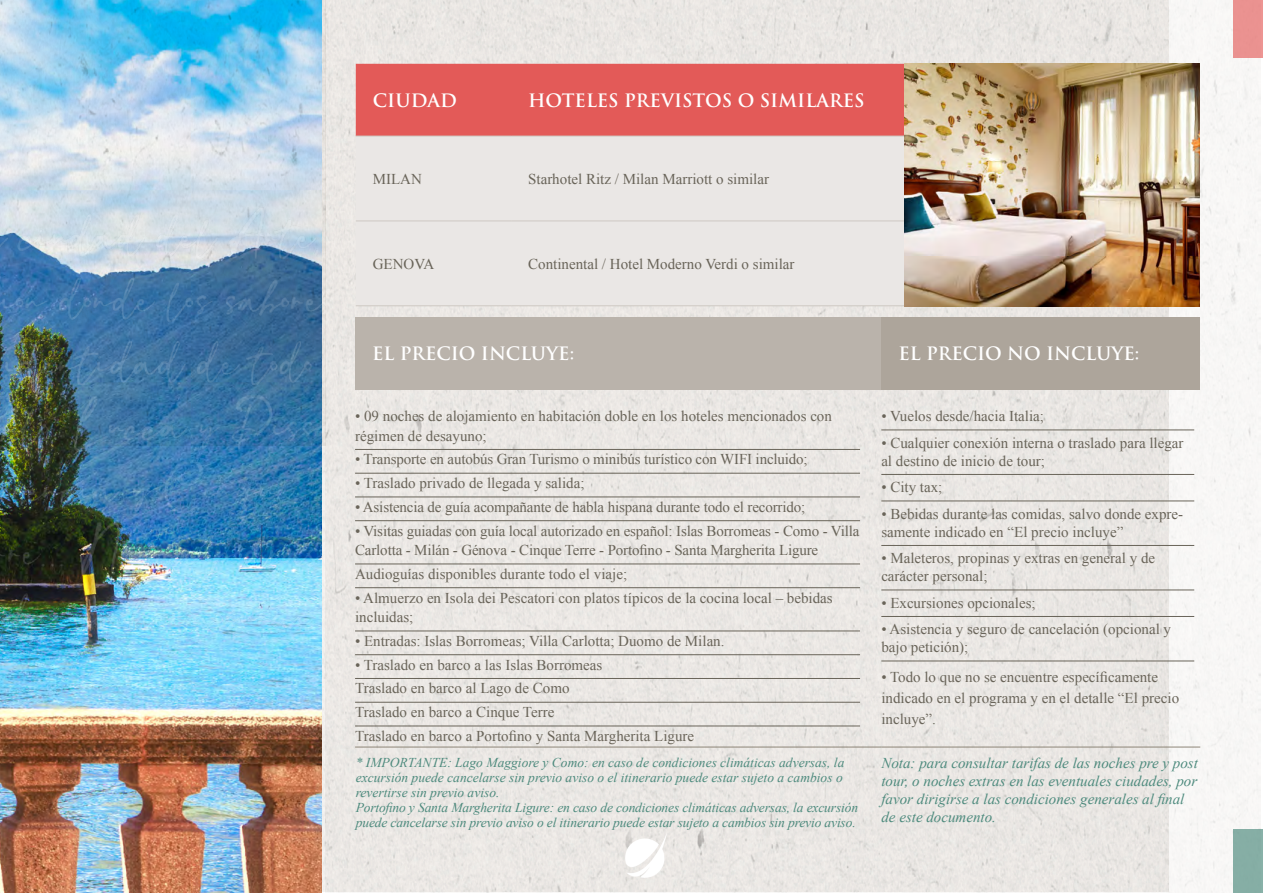
<style>
.page{position:relative;width:1263px;height:893px;background:#fff}
.page>*{position:absolute;margin:0;border:0;box-sizing:border-box;transform-origin:0 0}
.t1{font:700 18px "Trajan Pro";color:#fff}
.t2{font:15px/18px "Times New Roman";color:#696459}
.t3{font:italic 15px/18px "Times New Roman";color:#4d8a7d}
.t4{font:italic 13.5px/15px "Times New Roman";letter-spacing:-.01em;color:#4d8a7d}
</style>
<div class="page">
<img style="left:0;top:765px;width:321px;height:128px">
<img style="left:0;top:0;width:325px;height:199px">
<img style="left:325px;top:1px;width:936px;height:891px">
<div style="left:356px;top:64px;width:548px;height:72px;background:#e35a58"></div>
<div style="left:356px;top:137px;width:548px;height:168px;background:#eae7e5"></div>
<hr style="left:356px;top:136px;width:155px;height:1px;background:#cec9c3">
<hr style="left:511px;top:136px;width:393px;height:1px;background:#cec9c3">
<hr style="left:356px;top:221px;width:155px;height:1px;background:#cec9c3">
<hr style="left:511px;top:221px;width:393px;height:1px;background:#cec9c3">
<hr style="left:356px;top:305px;width:155px;height:1px;background:#cec9c3">
<hr style="left:511px;top:305px;width:393px;height:1px;background:#cec9c3">
<div style="left:355px;top:317px;width:526px;height:73px;background:#bab3ab"></div>
<div style="left:881px;top:317px;width:319px;height:73px;background:#ada59b"></div>
<hr style="left:355px;top:747px;width:526px;height:1px;background:#8d8577">
<hr style="left:881px;top:747px;width:319px;height:1px;background:#8d8577">
<hr style="left:355px;top:449px;width:505px;height:1px;background:#696459">
<hr style="left:355px;top:473px;width:505px;height:1px;background:#696459">
<hr style="left:355px;top:497px;width:505px;height:1px;background:#696459">
<hr style="left:355px;top:520px;width:505px;height:1px;background:#696459">
<hr style="left:355px;top:564px;width:505px;height:1px;background:#696459">
<hr style="left:355px;top:587px;width:505px;height:1px;background:#696459">
<hr style="left:355px;top:631px;width:505px;height:1px;background:#696459">
<hr style="left:355px;top:654px;width:505px;height:1px;background:#696459">
<hr style="left:355px;top:678px;width:505px;height:1px;background:#696459">
<hr style="left:355px;top:702px;width:505px;height:1px;background:#696459">
<hr style="left:355px;top:726px;width:505px;height:1px;background:#696459">
<hr style="left:881px;top:430px;width:313px;height:1px;background:#696459">
<hr style="left:881px;top:474px;width:313px;height:1px;background:#696459">
<hr style="left:881px;top:501px;width:313px;height:1px;background:#696459">
<hr style="left:881px;top:545px;width:313px;height:1px;background:#696459">
<hr style="left:881px;top:590px;width:313px;height:1px;background:#696459">
<hr style="left:881px;top:616px;width:313px;height:1px;background:#696459">
<hr style="left:881px;top:661px;width:313px;height:1px;background:#696459">
<img style="left:0;top:199px;width:325px;height:566px">
<img style="left:904px;top:64px;width:295px;height:242px">
<div style="left:1233px;top:0;width:30px;height:57px;background:#ea9290"></div>
<div style="left:1233px;top:829px;width:30px;height:64px;background:#86aea5"></div>
<img style="left:625px;top:833px;width:41px;height:44px">
<p class="t1" style="left:373px;top:89px;width:86px">CIUDAD</p>
<p class="t1" style="left:528px;top:89px;width:338px">HOTELES PREVISTOS O SIMILARES</p>
<p class="t2" style="left:373px;top:169px;width:51px">MILAN</p>
<p class="t2" style="left:528px;top:169px;width:242px">Starhotel Ritz / Milan Marriott o similar</p>
<p class="t2" style="left:373px;top:254px;width:63px">GENOVA</p>
<p class="t2" style="left:528px;top:254px;width:268px">Continental / Hotel Moderno Verdi o similar</p>
<p class="t1" style="left:372px;top:342px;width:204px">EL PRECIO INCLUYE:</p>
<p class="t1" style="left:898px;top:342px;width:243px">EL PRECIO NO INCLUYE:</p>
<p class="t2" style="left:355px;top:406px;width:478px;line-height:19.5px">• 09 noches de alojamiento en habitación doble en los hoteles mencionados con régimen de desayuno;</p>
<p class="t2" style="left:355px;top:450px;width:454px">• Transporte en autobús Gran Turismo o minibús turístico con WIFI incluido;</p>
<p class="t2" style="left:355px;top:474px;width:231px">• Traslado privado de llegada y salida;</p>
<p class="t2" style="left:355px;top:498px;width:452px">• Asistencia de guía acompañante de habla hispana durante todo el recorrido;</p>
<p class="t2" style="left:355px;top:521px;width:506px;line-height:19.5px">• Visitas guiadas con guía local autorizado en español: Islas Borromeas - Como - Villa<br>Carlotta - Milán - Génova - Cinque Terre - Portofino - Santa Margherita Ligure</p>
<p class="t2" style="left:355px;top:565px;width:274px">Audioguías disponibles durante todo el viaje;</p>
<p class="t2" style="left:355px;top:588px;width:479px;line-height:19.5px">• Almuerzo en Isola dei Pescatori con platos típicos de la cocina local – bebidas incluidas;</p>
<p class="t2" style="left:355px;top:632px;width:371px">• Entradas: Islas Borromeas; Villa Carlotta; Duomo de Milan.</p>
<p class="t2" style="left:355px;top:653px;width:341px;line-height:23.7px">• Traslado en barco a las Islas Borromeas<br>Traslado en barco al Lago de Como<br>Traslado en barco a Cinque Terre<br>Traslado en barco a Portofino y Santa Margherita Ligure</p>
<p class="t4" style="left:356px;top:755px;width:504px">* IMPORTANTE: Lago Maggiore y Como: en caso de condiciones climáticas adversas, la excursión puede cancelarse sin previo aviso o el itinerario puede estar sujeto a cambios o revertirse sin previo aviso.<br>Portofino y Santa Margherita Ligure: en caso de condiciones climáticas adversas, la excursión puede cancelarse sin previo aviso o el itinerario puede estar sujeto a cambios sin previo aviso.</p>
<p class="t2" style="left:881px;top:407px;width:164px">• Vuelos desde/hacia Italia;</p>
<p class="t2" style="left:881px;top:433px;width:304px">• Cualquier conexión interna o traslado para llegar al destino de inicio de tour;</p>
<p class="t2" style="left:881px;top:478px;width:63px">• City tax;</p>
<p class="t2" style="left:881px;top:504px;width:303px">• Bebidas durante las comidas, salvo donde expre&shy;samente indicado en “El precio incluye”</p>
<p class="t2" style="left:881px;top:549px;width:275px">• Maleteros, propinas y extras en general y de carácter personal;</p>
<p class="t2" style="left:881px;top:593px;width:156px">• Excursiones opcionales;</p>
<p class="t2" style="left:881px;top:620px;width:291px">• Asistencia y seguro de cancelación (opcional y bajo petición);</p>
<p class="t2" style="left:881px;top:666px;width:299px;line-height:21px">• Todo lo que no se encuentre específicamente indicado en el programa y en el detalle “El precio incluye”.</p>
<p class="t3" style="left:881px;top:754px;width:318px">Nota: para consultar tarifas de las noches pre y post tour, o noches extras en las eventuales ciudades, por favor dirigirse a las condiciones generales al final de este documento.</p>
</div>
